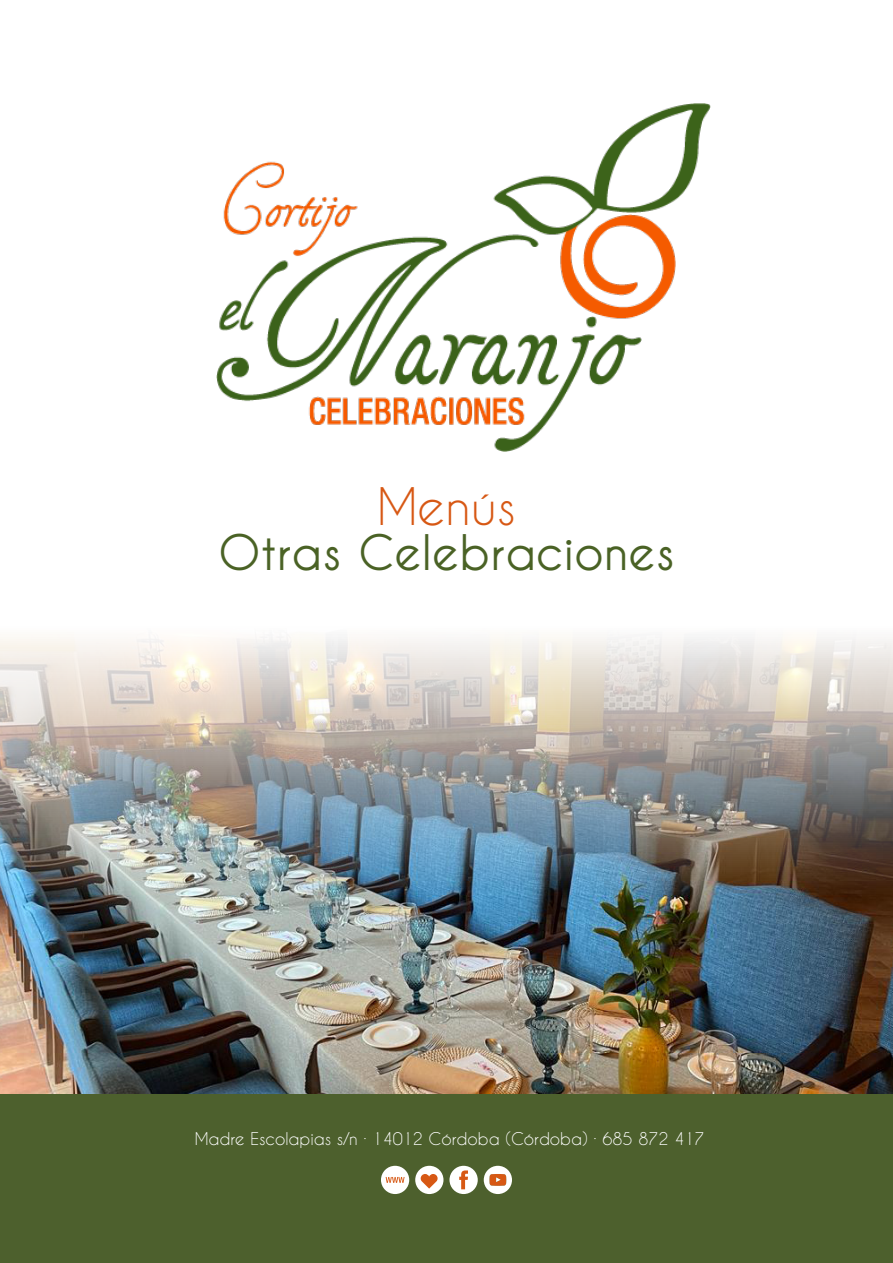
<style>
.page{position:relative;width:893px;height:1263px;background:#fff}
.page>*{position:absolute;margin:0;border:0;box-sizing:border-box;transform-origin:0 0}
.t1{font:700 48.45px "Caviar Dreams";color:#4a6225}
.t2{font:48.45px "Caviar Dreams";color:#d75814}
.t3{font:16.5px "Caviar Dreams";color:#fff}
</style>
<div class="page">
<div style="left:0;top:1093px;width:893px;height:170px;background:#4d602d"></div>
<div style="left:381px;top:1166px;width:28px;height:28px;background:#fff;border-radius:50%"></div>
<svg style="left:386px;top:1177px;width:19px;height:6px"></svg>
<div style="left:415px;top:1166px;width:28px;height:28px;background:#fff;border-radius:50%"></div>
<div style="left:449px;top:1166px;width:29px;height:28px;background:#fff;border-radius:50%"></div>
<svg style="left:459px;top:1170px;width:9px;height:19px"></svg>
<svg style="left:484px;top:1166px;width:28px;height:28px"></svg>
<svg style="left:421px;top:1174px;width:17px;height:14px"></svg>
<img style="left:217px;top:104px;width:493px;height:347px">
<img style="left:1px;top:637px;width:892px;height:456px">
<h1 class="t2" style="left:377px;top:479px;width:140px">Menús</h1>
<h1 class="t1" style="left:218px;top:525px;width:458px">Otras Celebraciones</h1>
<p class="t3" style="left:195px;top:1129px;width:511px">Madre Escolapias s/n · 14012 Córdoba (Córdoba) · 685 872 417</p>
</div>
